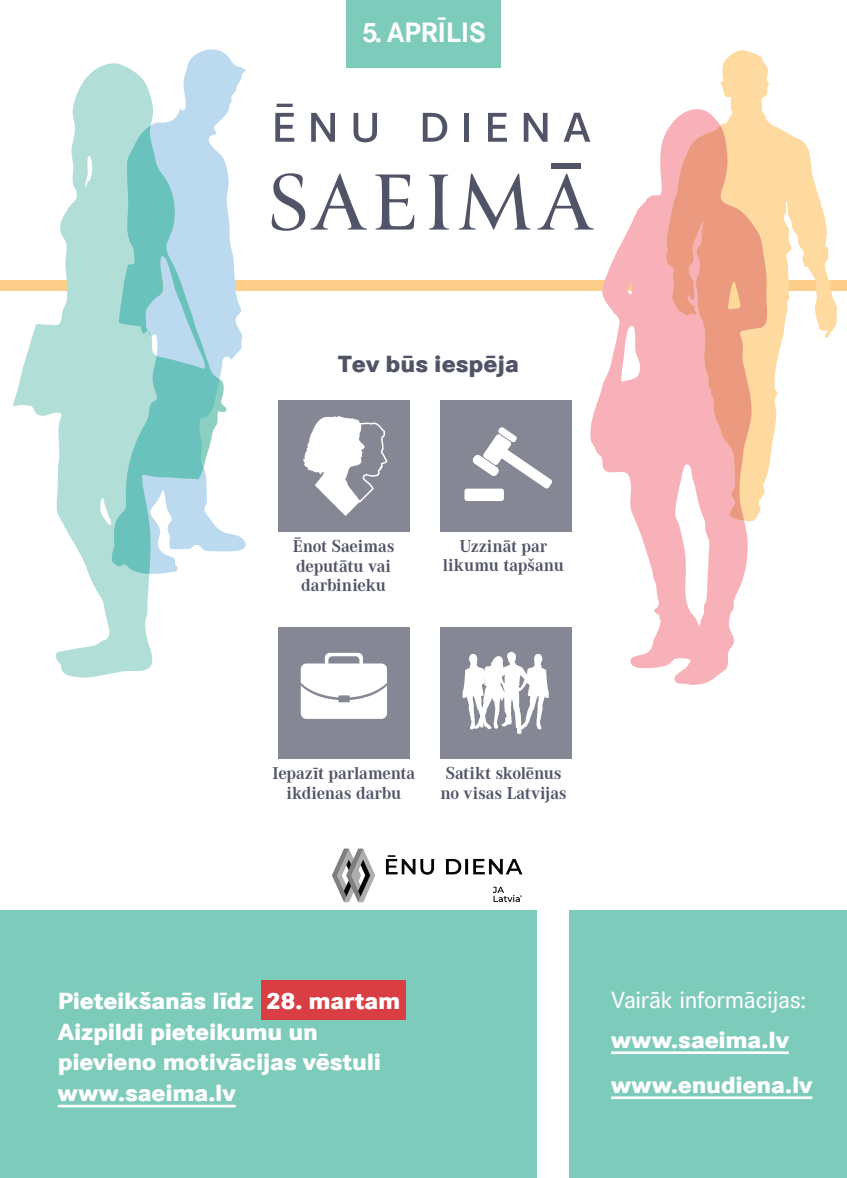
<style>
.page{position:relative;width:847px;height:1178px;background:#fff}
.page>*{position:absolute;margin:0;border:0;box-sizing:border-box;transform-origin:0 0}
.t1{font:700 29.7px "Corporate S Pro";letter-spacing:-.015em;color:#fff}
.t2{font:800 24.75px/30.7px "Corporate S Pro";letter-spacing:-.01em;color:#fff}
.t3{font:500 24.75px "Corporate S Pro";letter-spacing:-.015em;color:#fff}
.t4{font:800 24.75px "Corporate S Pro";color:#515467}
.t5{font:700 17.48px/19.4px "Corporate A Pro";letter-spacing:-.01em;color:#515467}
</style>
<div class="page">
<div style="left:0;top:910px;width:536px;height:267px;background:#7dcbba"></div>
<div style="left:568px;top:910px;width:278px;height:267px;background:#7dcbba"></div>
<div style="left:346px;top:0;width:155px;height:68px;background:#7dcbba"></div>
<div style="left:0;top:280px;width:846px;height:11px;background:#fdcf8a"></div>
<svg style="left:720px;top:50px;width:117px;height:471px"></svg>
<svg style="left:590px;top:108px;width:158px;height:577px"></svg>
<svg style="left:665px;top:125px;width:102px;height:395px;background:#f3b19d"></svg>
<svg style="left:13px;top:63px;width:140px;height:615px"></svg>
<svg style="left:111px;top:126px;width:31px;height:448px;background:#95d3cc"></svg>
<hr style="left:610px;top:1051px;width:178px;height:3px;background:#fff">
<hr style="left:610px;top:1096px;width:202px;height:3px;background:#fff">
<svg style="left:275px;top:104px;width:19px;height:38px"></svg>
<svg style="left:311px;top:113px;width:24px;height:29px"></svg>
<svg style="left:353px;top:113px;width:24px;height:29px"></svg>
<svg style="left:422px;top:113px;width:25px;height:29px"></svg>
<div style="left:464px;top:113px;width:5px;height:29px;background:#515467"></div>
<svg style="left:488px;top:113px;width:18px;height:29px"></svg>
<svg style="left:523px;top:113px;width:24px;height:29px"></svg>
<svg style="left:563px;top:113px;width:27px;height:29px"></svg>
<svg style="left:375px;top:174px;width:39px;height:55px"></svg>
<svg style="left:429px;top:175px;width:20px;height:54px"></svg>
<svg style="left:458px;top:173px;width:136px;height:57px"></svg>
<svg style="left:271px;top:173px;width:96px;height:58px"></svg>
<div style="left:551px;top:163px;width:30px;height:6px;background:#515467"></div>
<svg style="left:142px;top:49px;width:104px;height:528px"></svg>
<div style="left:440px;top:627px;width:131px;height:131px;background:#858794"></div>
<svg style="left:462px;top:651px;width:87px;height:70px"></svg>
<div style="left:440px;top:400px;width:131px;height:131px;background:#858794"></div>
<div style="left:464px;top:488px;width:39px;height:13px;background:#fff;border-radius:3px"></div>
<svg style="left:472px;top:427px;width:80px;height:62px"></svg>
<div style="left:278px;top:627px;width:131px;height:131px;background:#858794"></div>
<svg style="left:300px;top:653px;width:87px;height:66px"></svg>
<div style="left:278px;top:400px;width:131px;height:132px;background:#858794"></div>
<svg style="left:303px;top:416px;width:84px;height:100px"></svg>
<div style="left:261px;top:980px;width:145px;height:39px;background:#d83e43"></div>
<hr style="left:58px;top:1104px;width:177px;height:3px;background:#fff">
<img style="left:273px;top:721px;width:299px;height:308px">
<h1 class="t1" style="left:361px;top:9px;width:126px">5. APRĪLIS</h1>
<h2 class="t4" style="left:338px;top:343px;width:182px">Tev būs iespēja</h2>
<p class="t5" style="left:293px;top:536px;width:103px">Ēnot Saeimas deputātu vai darbinieku</p>
<p class="t5" style="left:442px;top:535px;width:123px;text-align:center">Uzzināt par likumu tapšanu</p>
<p class="t5" style="left:272px;top:763px;width:144px;text-align:center">Iepazīt parlamenta ikdienas darbu</p>
<p class="t5" style="left:440px;top:763px;width:128px">Satikt skolēnus no visas Latvijas</p>
<h2 class="t2" style="left:58px;top:983px;width:344px">Pieteikšanās līdz 28. martam<br>Aizpildi pieteikumu un pievieno motivācijas vēstuli www.saeima.lv</h2>
<h2 class="t3" style="left:610px;top:981px;width:197px">Vairāk informācijas:</h2>
<h2 class="t2" style="left:610px;top:1014px;width:203px;line-height:45px">www.saeima.lv www.enudiena.lv</h2>
</div>
